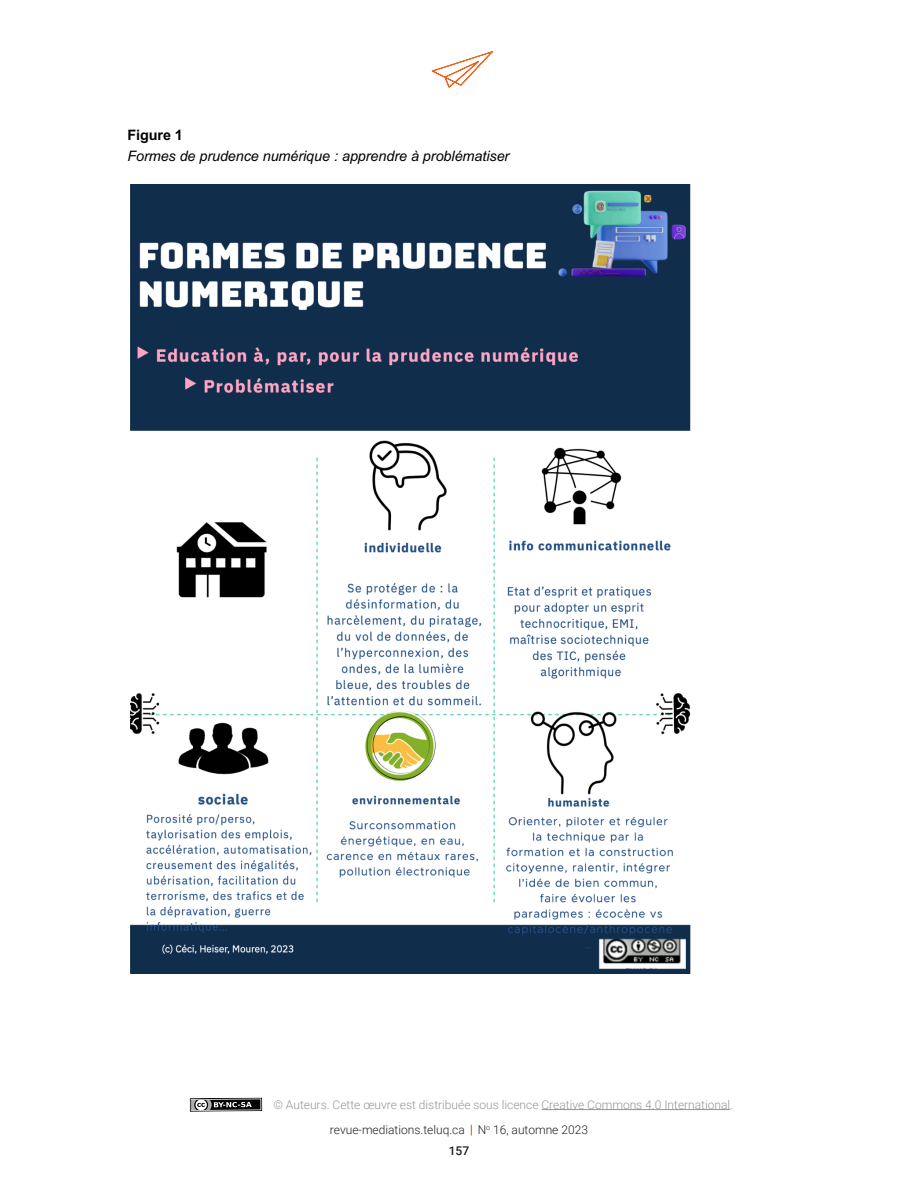
<style>
.page{position:relative;width:918px;height:1188px;background:#fff}
.page>*{position:absolute;margin:0;border:0;box-sizing:border-box;transform-origin:0 0}
.t1{font:italic 14.4px/21.3px "Arial";letter-spacing:-.005em;color:#000}
.t2{font:300 12px "Roboto";color:#939598}
.t3{font:300 12px/21px "Roboto";color:#231f20;text-align:center}
.s1{font-weight:700;font-style:normal}
.s2{font-weight:500}
</style>
<div class="page">
<svg style="left:431px;top:51px;width:62px;height:37px"></svg>
<div style="left:491px;top:66px;width:20px;height:27px;background:#fff"></div>
<hr style="left:542px;top:1109px;width:188px;height:1px;background:#939598">
<svg style="left:190px;top:1098px;width:72px;height:14px"></svg>
<img style="left:130px;top:185px;width:561px;height:789px">
<p class="t1" style="left:127px;top:124px;width:383px"><span class="s1">Figure 1<br></span>Formes de prudence numérique : apprendre à problématiser</p>
<p class="t2" style="left:273px;top:1096px;width:461px">© Auteurs. Cette œuvre est distribuée sous licence Creative Commons 4.0 International.</p>
<p class="t3" style="left:330px;top:1119px;width:260px">revue-mediations.teluq.ca N<sup>o</sup> 16, automne 2023<br><span class="s2">157</span></p>
</div>
